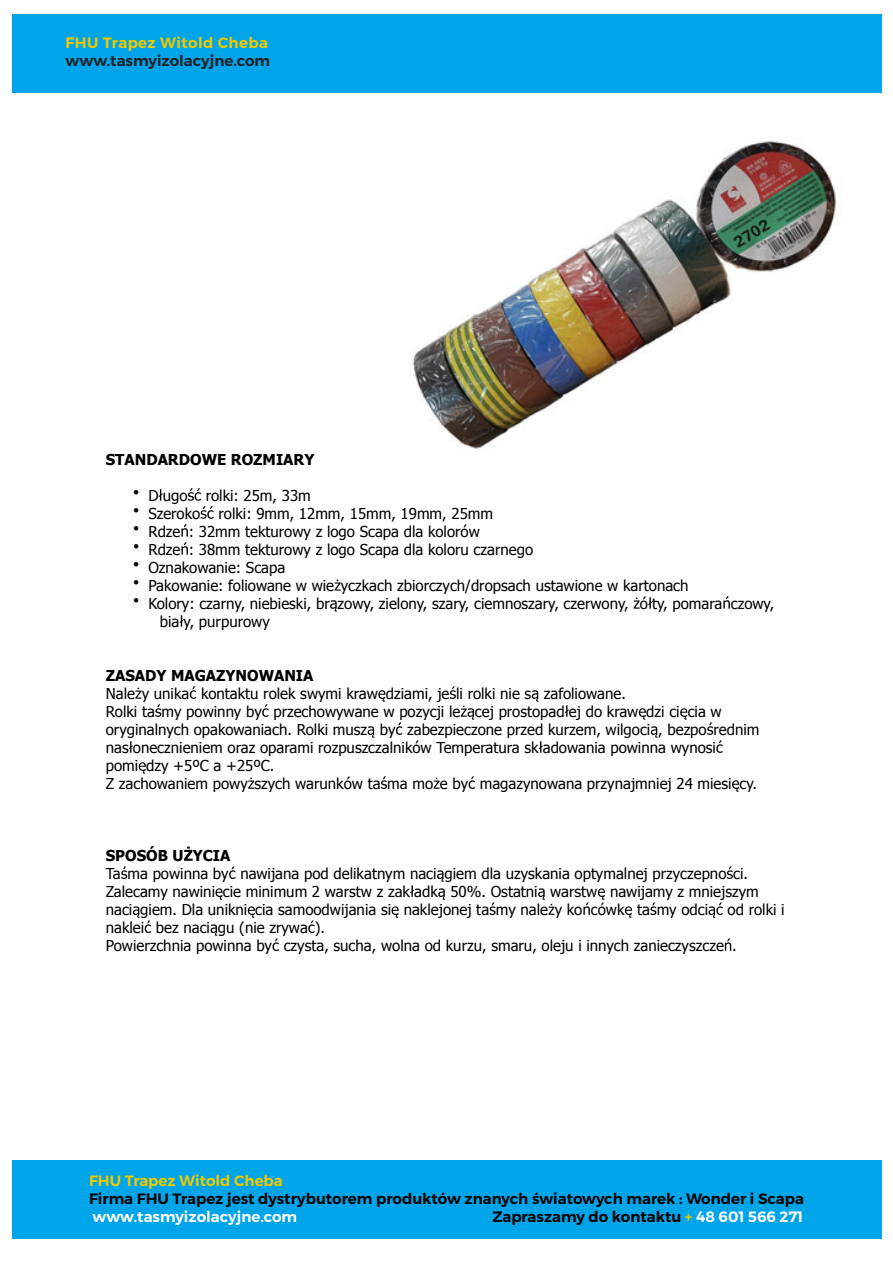
<style>
.page{position:relative;width:893px;height:1263px;background:#fff}
.page>*{position:absolute;margin:0;border:0;box-sizing:border-box;transform-origin:0 0}
.t1{font:15px/18px "Tahoma";color:#000}
.t2{font:600 15px "Montserrat";color:#000}
.t3{font:700 15px "Tahoma";color:#000}
.t4{font:600 15px "Montserrat";color:#fff}
.t5{font:600 15px "Montserrat";color:#212125}
.t6{font:600 15px "Montserrat";color:#f0c900}
.t7{font:600 15px "Montserrat";letter-spacing:.025em;color:#f0c900}
.s1{color:#f0c900}
.s2{color:#fff}
</style>
<div class="page">
<img style="left:398px;top:92px;width:455px;height:357px">
<svg style="left:159px;top:489px;width:3px;height:12px"></svg>
<svg style="left:181px;top:488px;width:33px;height:67px"></svg>
<svg style="left:335px;top:580px;width:6px;height:11px"></svg>
<svg style="left:330px;top:600px;width:7px;height:12px"></svg>
<svg style="left:634px;top:598px;width:6px;height:11px"></svg>
<svg style="left:648px;top:597px;width:4px;height:12px"></svg>
<svg style="left:723px;top:596px;width:7px;height:13px"></svg>
<svg style="left:180px;top:615px;width:3px;height:12px"></svg>
<svg style="left:135px;top:688px;width:6px;height:11px"></svg>
<svg style="left:190px;top:686px;width:6px;height:13px"></svg>
<svg style="left:378px;top:690px;width:7px;height:12px"></svg>
<svg style="left:450px;top:686px;width:6px;height:13px"></svg>
<svg style="left:532px;top:690px;width:6px;height:12px"></svg>
<svg style="left:155px;top:704px;width:6px;height:13px"></svg>
<svg style="left:262px;top:704px;width:6px;height:13px"></svg>
<svg style="left:461px;top:706px;width:13px;height:14px"></svg>
<svg style="left:565px;top:705px;width:4px;height:12px"></svg>
<svg style="left:639px;top:708px;width:7px;height:12px"></svg>
<svg style="left:680px;top:708px;width:7px;height:12px"></svg>
<svg style="left:368px;top:726px;width:6px;height:12px"></svg>
<svg style="left:396px;top:722px;width:6px;height:13px"></svg>
<svg style="left:651px;top:726px;width:6px;height:12px"></svg>
<svg style="left:129px;top:741px;width:4px;height:12px"></svg>
<svg style="left:539px;top:741px;width:4px;height:12px"></svg>
<svg style="left:707px;top:722px;width:16px;height:31px"></svg>
<svg style="left:139px;top:762px;width:7px;height:12px"></svg>
<svg style="left:248px;top:778px;width:6px;height:11px"></svg>
<svg style="left:381px;top:776px;width:6px;height:13px"></svg>
<svg style="left:434px;top:778px;width:6px;height:11px"></svg>
<svg style="left:469px;top:776px;width:6px;height:13px"></svg>
<svg style="left:732px;top:780px;width:7px;height:12px"></svg>
<svg style="left:184px;top:847px;width:9px;height:14px"></svg>
<svg style="left:121px;top:866px;width:6px;height:13px"></svg>
<svg style="left:229px;top:866px;width:6px;height:13px"></svg>
<svg style="left:437px;top:870px;width:7px;height:12px"></svg>
<svg style="left:727px;top:866px;width:6px;height:13px"></svg>
<svg style="left:215px;top:888px;width:8px;height:12px"></svg>
<svg style="left:410px;top:885px;width:4px;height:12px"></svg>
<svg style="left:438px;top:888px;width:7px;height:12px"></svg>
<svg style="left:598px;top:888px;width:7px;height:12px"></svg>
<svg style="left:248px;top:906px;width:7px;height:12px"></svg>
<svg style="left:392px;top:906px;width:7px;height:12px"></svg>
<svg style="left:490px;top:902px;width:6px;height:13px"></svg>
<svg style="left:538px;top:888px;width:16px;height:27px"></svg>
<svg style="left:583px;top:902px;width:7px;height:13px"></svg>
<svg style="left:625px;top:906px;width:7px;height:12px"></svg>
<svg style="left:650px;top:902px;width:6px;height:13px"></svg>
<svg style="left:709px;top:902px;width:14px;height:16px"></svg>
<svg style="left:133px;top:906px;width:18px;height:27px"></svg>
<svg style="left:210px;top:924px;width:7px;height:12px"></svg>
<svg style="left:308px;top:920px;width:7px;height:13px"></svg>
<svg style="left:273px;top:938px;width:6px;height:13px"></svg>
<svg style="left:725px;top:938px;width:6px;height:13px"></svg>
<div style="left:12px;top:1160px;width:869px;height:78px;background:#00a4e8"></div>
<div style="left:12px;top:14px;width:869px;height:78px;background:#00a4e8"></div>
<p class="t7" style="left:66px;top:34px;width:204px">FHU Trapez Witold Cheba</p>
<p class="t5" style="left:66px;top:52px;width:206px">www.tasmyizolacyjne.com</p>
<p class="t3" style="left:106px;top:449px;width:210px">STANDARDOWE ROZMIARY</p>
<p class="t1" style="left:133px;top:485px;width:179px">• D ugo rolki: 25m, 33m</p>
<p class="t1" style="left:133px;top:503px;width:362px">• Szeroko rolki: 9mm, 12mm, 15mm, 19mm, 25mm</p>
<p class="t1" style="left:133px;top:521px;width:349px">• Rdze : 32mm tekturowy z logo Scapa dla kolorów</p>
<p class="t1" style="left:133px;top:539px;width:402px">• Rdze : 38mm tekturowy z logo Scapa dla koloru czarnego</p>
<p class="t1" style="left:133px;top:557px;width:154px">• Oznakowanie: Scapa</p>
<p class="t1" style="left:133px;top:575px;width:557px">• Pakowanie: foliowane w wie yczkach zbiorczych/dropsach ustawione w kartonach</p>
<p class="t1" style="left:160px;top:593px;width:616px;text-indent:-27px">• Kolory: czarny, niebieski, br zowy, zielony, szary, ciemnoszary, czerwony, ó ty, pomara czowy, bia y, purpurowy</p>
<p class="t3" style="left:106px;top:665px;width:209px">ZASADY MAGAZYNOWANIA</p>
<p class="t1" style="left:106px;top:683px;width:655px">Nale y unika kontaktu rolek swymi kraw dziami, je li rolki nie s zafoliowane.<br>Rolki ta my powinny by przechowywane w pozycji le cej prostopad ej do kraw dzi ci cia w oryginalnych opakowaniach. Rolki musz by zabezpieczone przed kurzem, wilgoci , bezpo rednim nas onecznieniem oraz oparami rozpuszczalników Temperatura sk adowania powinna wynosi<br>pomi dzy +5ºC a +25ºC.<br>Z zachowaniem powy szych warunków ta ma mo e by magazynowana przynajmniej 24 miesi cy.</p>
<p class="t3" style="left:106px;top:845px;width:126px">SPOSÓB U YCIA</p>
<p class="t1" style="left:106px;top:864px;width:655px">Ta ma powinna by nawijana pod delikatnym naci giem dla uzyskania optymalnej przyczepno ci.<br>Zalecamy nawini cie minimum 2 warstw z zak adk 50%. Ostatni warstw nawijamy z mniejszym naci giem. Dla unikni cia samoodwijania si naklejonej ta my nale y ko cówk ta my odci</p>
<p class="t1" style="left:728px;top:900px;width:59px">od rolki i</p>
<p class="t1" style="left:106px;top:918px;width:632px">naklei bez naci gu (nie zrywa ).<br>Powierzchnia powinna by czysta, sucha, wolna od kurzu, smaru, oleju i innych zanieczyszcze .</p>
<p class="t6" style="left:89px;top:1172px;width:195px">FHU Trapez Witold Cheba</p>
<p class="t2" style="left:89px;top:1190px;width:716px">Firma FHU Trapez jest dystrybutorem produktów znanych światowych marek : Wonder i Scapa</p>
<p class="t4" style="left:93px;top:1208px;width:206px">www.tasmyizolacyjne.com</p>
<p class="t2" style="left:492px;top:1208px;width:312px">Zapraszamy do kontaktu <span class="s1">+</span> <span class="s2">48 601 566 271</span></p>
</div>
